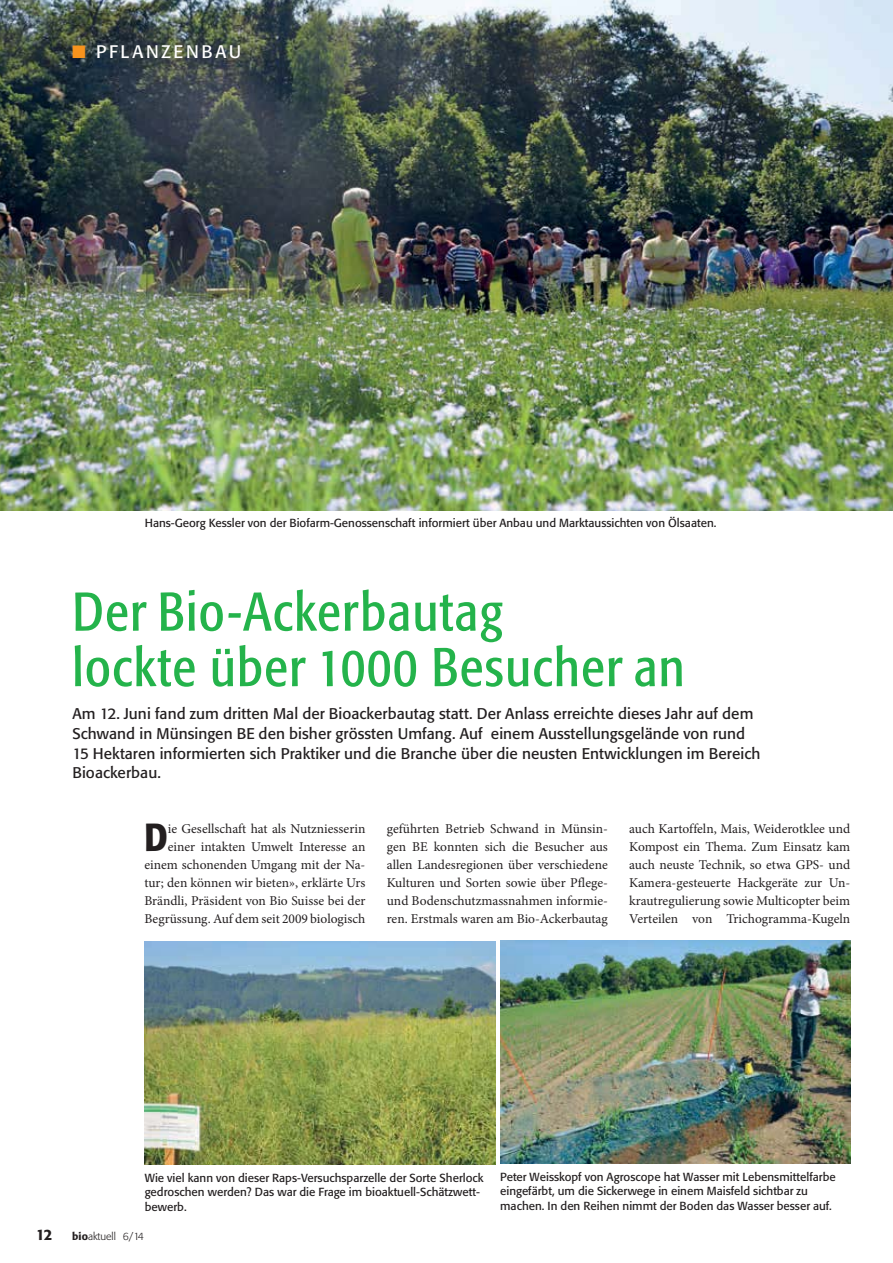
<style>
.page{position:relative;width:893px;height:1263px;background:#fff}
.page>*{position:absolute;margin:0;border:0;box-sizing:border-box;transform-origin:0 0}
.t1{font:condensed 54px/55.5px "Formata BQ";letter-spacing:.025em;color:#24b34b}
.t2{font:500 condensed 38.85px "Formata BQ";color:#231f20}
.t3{font:18px "Formata BQ";letter-spacing:.15em;color:#fff}
.t4{font:15.3px/19.8px "Formata BQ";letter-spacing:.005em;color:#231f20}
.t5{font:500 15px "Formata BQ";color:#231f20}
.t6{font:13.5px/18px "Minion Pro";color:#231f20;text-align:justify}
.t7{font:11.55px/14.5px "Formata BQ";color:#231f20}
.t8{font:300 10.5px "Formata BQ";color:#231f20}
.s1{color:#f7931d}
.s2{font-weight:500}
</style>
<div class="page">
<img style="left:0;top:0;width:893px;height:510px">
<img style="left:145px;top:941px;width:351px;height:223px">
<img style="left:500px;top:941px;width:351px;height:223px">
<h3 class="t3" style="left:72px;top:42px;width:171px"><span class="s1">■</span> PFLANZENBAU</h3>
<p class="t7" style="left:145px;top:517px;width:573px">Hans-Georg Kessler von der Biofarm-Genossenschaft informiert über Anbau und Marktaussichten von Ölsaaten.</p>
<h1 class="t1" style="left:72px;top:586px;width:614px">Der Bio-Ackerbautag<br>lockte über 1000 Besucher an</h1>
<p class="t4" style="left:72px;top:704px;width:690px">Am 12. Juni fand zum dritten Mal der Bioackerbautag statt. Der Anlass erreichte dieses Jahr auf dem Schwand in Münsingen BE den bisher grössten Umfang. Auf einem Ausstellungsgelände von rund 15 Hektaren informierten sich Praktiker und die Branche über die neusten Entwicklungen im Bereich Bioackerbau.</p>
<p class="t6" style="left:144px;top:821px;width:223px;text-align:right">ie Gesellschaft hat als Nutzniesserin einer intakten Umwelt Interesse an einem schonenden Umgang mit der Na&shy;tur; den können wir bieten», erklärte Urs Brändli, Präsident von Bio Suisse bei der Begrüssung. Auf dem seit 2009 biologisch</p>
<h2 class="t2" style="left:144px;top:814px;width:25px">D</h2>
<p class="t6" style="left:387px;top:821px;width:223px">geführten Betrieb Schwand in Münsin&shy;gen BE konnten sich die Besucher aus allen Landesregionen über verschiedene Kulturen und Sorten sowie über Pflege&shy;und Bodenschutzmassnahmen informie&shy;ren. Erstmals waren am Bio-Ackerbautag</p>
<p class="t6" style="left:629px;top:821px;width:223px">auch Kartoffeln, Mais, Weiderotklee und Kompost ein Thema. Zum Einsatz kam auch neuste Technik, so etwa GPS- und Kamera-gesteuerte Hackgeräte zur Un&shy;krautregulierung sowie Multicopter beim Verteilen von Trichogramma-Kugeln</p>
<p class="t7" style="left:145px;top:1171px;width:340px">Wie viel kann von dieser Raps-Versuchsparzelle der Sorte Sherlock gedroschen werden? Das war die Frage im bioaktuell-Schätzwett&shy;bewerb.</p>
<p class="t7" style="left:500px;top:1170px;width:337px">Peter Weisskopf von Agroscope hat Wasser mit Lebensmittelfarbe eingefärbt, um die Sickerwege in einem Maisfeld sichtbar zu machen. In den Reihen nimmt der Boden das Wasser besser auf.</p>
<p class="t5" style="left:36px;top:1228px;width:18px">12</p>
<p class="t8" style="left:72px;top:1231px;width:73px"><span class="s2">bio</span>aktuell 6/14</p>
</div>
